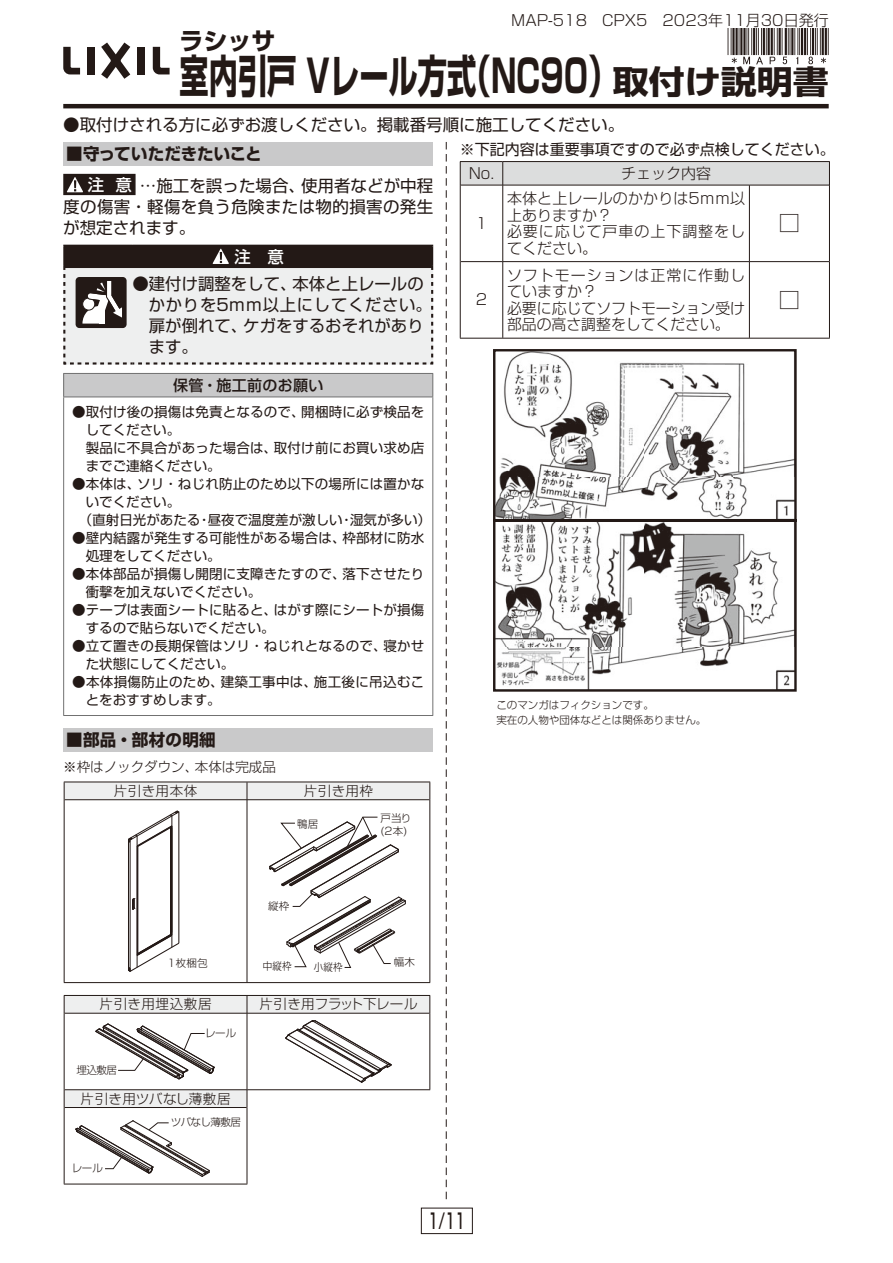
<style>
.page{position:relative;width:893px;height:1263px;background:#fff}
.page>*{position:absolute;margin:0;border:0;box-sizing:border-box;transform-origin:0 0}
.t1{font:45px "Shin Go Pro Bold 90 msp RKSJ H";color:#231916;scale:.65 1}
.t2{font:24px "Shin Go Pro Bold 90 msp RKSJ H";color:#231916}
.t3{font:21px "Shin Go Pro Medium 90 msp RKSJ H";color:#231916;scale:.64 1}
.t4{font:21px "Shin Go Pro Light 90 msp RKSJ H";color:#231916}
.t5{font:16.5px/21px "Shin Go Pro Regular 90 msp RKSJ H";letter-spacing:.005em;color:#231916;text-align:justify}
.t6{font:16.5px "Shin Go Pro Bold 90 msp RKSJ H";letter-spacing:-.01em;color:#231916}
.t7{font:16.5px "Shin Go Pro Bold 90 msp RKSJ H";letter-spacing:.01em;color:#231916}
.t8{font:16.5px "Shin Go Pro Medium 90 msp RKSJ H";color:#fff}
.t9{font:15px/16.5px "Shin Go Pro Light 90 msp RKSJ H";color:#231916}
.t10{font:15px "Shin Go Pro Regular 90 msp RKSJ H";color:#231916}
.t11{font:15px "Shin Go Pro Medium 90 msp RKSJ H";letter-spacing:.02em;color:#231916}
.t12{font:13.5px/18px "Shin Go Pro Regular 90 msp RKSJ H";letter-spacing:.015em;color:#231916}
.t13{font:13.5px/24px "Shin Go Pro Light 90 msp RKSJ H";color:#231916}
.t14{font:13.5px "Shin Go Pro Light 90 msp RKSJ H";letter-spacing:.02em;color:#231916}
.t15{font:13.5px "Shin Go Pro Light 90 msp RKSJ H";letter-spacing:-.005em;color:#231916}
.t16{font:13.5px "Shin Go Pro Light 90 msp RKSJ H";letter-spacing:.05em;color:#231916}
.t17{font:10.5px/12.6px "Shin Go Pro Light 90 msp RKSJ H";color:#231916}
.t18{font:10.5px "Shin Go Pro Light 90 msp RKSJ H";letter-spacing:-.05em;color:#231916}
.t19{font:10.5px "Shin Go Pro Light 90 msp RKSJ H";color:#231916;scale:.9 1}
.s1{font-size:32.4px}
</style>
<div class="page">
<hr style="left:63px;top:104px;width:766px;height:4px;background:#231916">
<svg style="left:728px;top:29px;width:101px;height:35px"></svg>
<svg style="left:63px;top:47px;width:17px;height:27px"></svg>
<svg style="left:153px;top:47px;width:17px;height:27px"></svg>
<div style="left:87px;top:47px;width:8px;height:27px;background:#231916"></div>
<div style="left:137px;top:47px;width:7px;height:27px;background:#231916"></div>
<svg style="left:101px;top:43px;width:29px;height:36px"></svg>
<svg style="left:446px;top:142px;width:1px;height:1057px"></svg>
<div style="left:64px;top:175px;width:71px;height:19px;background:#231916"></div>
<svg style="left:67px;top:177px;width:16px;height:15px"></svg>
<div style="left:63px;top:174px;width:73px;height:21px;border:1px solid #231916"></div>
<div style="left:63px;top:142px;width:370px;height:23px;background:#c9c9ca"></div>
<hr style="left:460px;top:161px;width:43px;height:1px;background:#231916">
<hr style="left:503px;top:161px;width:327px;height:1px;background:#231916">
<hr style="left:460px;top:185px;width:1px;height:77px;background:#231916">
<hr style="left:829px;top:185px;width:1px;height:77px;background:#231916">
<hr style="left:460px;top:262px;width:1px;height:76px;background:#231916">
<hr style="left:829px;top:262px;width:1px;height:76px;background:#231916">
<svg style="left:460px;top:162px;width:370px;height:23px;background:#d6d7d7"></svg>
<hr style="left:461px;top:185px;width:288px;height:1px;background:#231916">
<hr style="left:502px;top:185px;width:1px;height:76px;background:#231916">
<hr style="left:749px;top:185px;width:80px;height:1px;background:#231916">
<hr style="left:749px;top:185px;width:1px;height:76px;background:#231916">
<hr style="left:461px;top:261px;width:42px;height:1px;background:#231916">
<hr style="left:749px;top:261px;width:80px;height:1px;background:#231916">
<hr style="left:503px;top:261px;width:246px;height:1px;background:#231916">
<hr style="left:502px;top:262px;width:1px;height:76px;background:#231916">
<hr style="left:749px;top:262px;width:1px;height:76px;background:#231916">
<hr style="left:460px;top:338px;width:370px;height:1px;background:#231916">
<hr style="left:64px;top:800px;width:1px;height:182px;background:#231916">
<hr style="left:429px;top:800px;width:1px;height:182px;background:#231916">
<hr style="left:64px;top:982px;width:366px;height:1px;background:#231916">
<svg style="left:64px;top:782px;width:366px;height:18px;background:#dedede"></svg>
<hr style="left:247px;top:800px;width:1px;height:182px;background:#231916">
<svg style="left:128px;top:810px;width:52px;height:162px"></svg>
<svg style="left:269px;top:816px;width:137px;height:152px"></svg>
<div style="left:64px;top:995px;width:366px;height:18px;background:#eeefef"></div>
<div style="left:64px;top:1090px;width:183px;height:17px;background:#eeefef"></div>
<svg style="left:64px;top:996px;width:1px;height:17px"></svg>
<svg style="left:429px;top:996px;width:1px;height:17px"></svg>
<hr style="left:64px;top:1013px;width:1px;height:77px;background:#231916">
<hr style="left:429px;top:1013px;width:1px;height:76px;background:#231916">
<svg style="left:64px;top:1090px;width:1px;height:17px"></svg>
<svg style="left:247px;top:1090px;width:1px;height:17px"></svg>
<hr style="left:64px;top:1107px;width:1px;height:77px;background:#231916">
<hr style="left:247px;top:1107px;width:1px;height:77px;background:#231916">
<hr style="left:64px;top:1184px;width:183px;height:1px;background:#231916">
<hr style="left:65px;top:1013px;width:364px;height:1px;background:#231916">
<hr style="left:65px;top:1089px;width:182px;height:1px;background:#231916">
<hr style="left:65px;top:1107px;width:182px;height:1px;background:#231916">
<hr style="left:247px;top:1089px;width:183px;height:1px;background:#231916">
<svg style="left:247px;top:996px;width:1px;height:17px"></svg>
<hr style="left:247px;top:1013px;width:1px;height:76px;background:#231916">
<hr style="left:64px;top:995px;width:366px;height:1px;background:#231916">
<svg style="left:95px;top:1023px;width:120px;height:57px"></svg>
<svg style="left:285px;top:1020px;width:107px;height:63px"></svg>
<svg style="left:75px;top:1120px;width:135px;height:57px"></svg>
<div style="left:63px;top:728px;width:370px;height:23px;background:#c9c9ca"></div>
<div style="left:64px;top:373px;width:369px;height:24px;background:#c9c9ca"></div>
<hr style="left:63px;top:373px;width:370px;height:1px;background:#717171">
<svg style="left:63px;top:374px;width:1px;height:23px"></svg>
<svg style="left:432px;top:374px;width:1px;height:23px"></svg>
<hr style="left:63px;top:397px;width:370px;height:1px;background:#717171">
<hr style="left:63px;top:397px;width:1px;height:318px;background:#717171">
<hr style="left:432px;top:397px;width:1px;height:318px;background:#717171">
<hr style="left:63px;top:715px;width:370px;height:1px;background:#717171">
<hr style="left:63px;top:245px;width:69px;height:2px;background:#231916">
<hr style="left:132px;top:245px;width:301px;height:2px;background:#231916">
<svg style="left:63px;top:247px;width:371px;height:118px;background:#bfbdbd"></svg>
<svg style="left:493px;top:349px;width:304px;height:343px"></svg>
<div style="left:421px;top:1208px;width:52px;height:26px;border:1px solid #231916"></div>
<p class="t9" style="left:511px;top:14px;width:319px">MAP-518　CPX5　2023年11月30日発行</p>
<h1 class="t1" style="left:180px;top:60px;width:1000px">室内引戸 Vレール方式（NC90）<span class="s1">取付け説明書</span></h1>
<p class="t5" style="left:63px;top:117px;width:563px">● 取付けされる方に必ずお渡しください。掲載番号順に施工してください。</p>
<p class="t10" style="left:460px;top:144px;width:376px">※下記内容は重要事項ですので必ず点検してください。</p>
<p class="t5" style="left:63px;top:178px;width:371px;text-indent:77px">…施工を誤った場合、使用者などが中程度の傷害・軽傷を負う危険または物的損害の発生が想定されます。</p>
<h2 class="t2" style="left:180px;top:32px;width:97px">ラシッサ</h2>
<p class="t6" style="left:66px;top:147px;width:197px">■守っていただきたいこと</p>
<p class="t9" style="left:469px;top:167px;width:27px">No.</p>
<p class="t9" style="left:621px;top:167px;width:91px">チェック内容</p>
<p class="t9" style="left:476px;top:217px;width:13px">1</p>
<p class="t8" style="left:88px;top:178px;width:45px">注 意</p>
<p class="t9" style="left:507px;top:192px;width:240px">本体と上レールのかかりは5ｍｍ以上ありますか？<br>必要に応じて戸車の上下調整をしてください。</p>
<h3 class="t4" style="left:779px;top:216px;width:22px">□</h3>
<p class="t8" style="left:234px;top:250px;width:51px">注　意</p>
<p class="t5" style="left:149px;top:275px;width:284px;text-align:left;text-indent:-16px">●建付け調整をして、本体と上レールのかかりを5ｍｍ以上にしてください。扉が倒れて、ケガをするおそれがあります。</p>
<p class="t9" style="left:507px;top:269px;width:240px">ソフトモーションは正常に作動していますか？<br>必要に応じてソフトモーション受け部品の高さ調整をしてください。</p>
<h3 class="t4" style="left:779px;top:292px;width:22px">□</h3>
<p class="t9" style="left:476px;top:294px;width:13px">2</p>
<p class="t11" style="left:173px;top:380px;width:152px">保管・施工前のお願い</p>
<p class="t12" style="left:72px;top:405px;width:354px">●取付け後の損傷は免責となるので、開梱時に必ず検品を</p>
<p class="t12" style="left:86px;top:423px;width:96px">してください。</p>
<p class="t12" style="left:72px;top:441px;width:354px">　製品に不具合があった場合は、取付け前にお買い求め店</p>
<p class="t12" style="left:86px;top:459px;width:137px">までご連絡ください。</p>
<p class="t12" style="left:72px;top:477px;width:354px">●本体は、ソリ・ねじれ防止のため以下の場所には置かな</p>
<p class="t12" style="left:86px;top:495px;width:96px">いでください。</p>
<p class="t12" style="left:79px;top:513px;width:354px">（直射日光があたる・昼夜で温度差が激しい・湿気が多い）</p>
<p class="t12" style="left:86px;top:531px;width:340px;text-indent:-14px">●壁内結露が発生する可能性がある場合は、枠部材に防水処理をしてください。</p>
<p class="t12" style="left:86px;top:567px;width:340px;text-indent:-14px">●本体部品が損傷し開閉に支障きたすので、落下させたり衝撃を加えないでください。</p>
<p class="t12" style="left:86px;top:603px;width:340px;text-indent:-14px">●テープは表面シートに貼ると、はがす際にシートが損傷するので貼らないでください。</p>
<p class="t12" style="left:86px;top:639px;width:340px;text-indent:-14px">●立て置きの長期保管はソリ・ねじれとなるので、寝かせた状態にしてください。</p>
<p class="t12" style="left:86px;top:675px;width:340px;text-indent:-14px">●本体損傷防止のため、建築工事中は、施工後に吊込むことをおすすめします。</p>
<p class="t7" style="left:66px;top:734px;width:151px">■部品・部材の明細</p>
<p class="t13" style="left:114px;top:757px;width:164px;text-indent:-50px">※枠はノックダウン、本体は完成品片引き用本体</p>
<p class="t14" style="left:304px;top:786px;width:71px">片引き用枠</p>
<p class="t17" style="left:297px;top:819px;width:23px">鴨居</p>
<p class="t17" style="left:380px;top:813px;width:32px">戸当り(2本)</p>
<p class="t17" style="left:268px;top:901px;width:23px">縦枠</p>
<p class="t17" style="left:168px;top:958px;width:42px">1枚梱包</p>
<p class="t19" style="left:263px;top:962px;width:33px">中縦枠</p>
<p class="t19" style="left:314px;top:963px;width:33px">小縦枠</p>
<p class="t17" style="left:394px;top:957px;width:23px">幅木</p>
<p class="t16" style="left:100px;top:999px;width:113px">片引き用埋込敷居</p>
<p class="t15" style="left:259px;top:999px;width:160px">片引き用フラット下レール</p>
<p class="t17" style="left:205px;top:1029px;width:33px">レール</p>
<p class="t17" style="left:77px;top:1065px;width:42px">埋込敷居</p>
<p class="t14" style="left:81px;top:1093px;width:151px">片引き用ツバなし薄敷居</p>
<p class="t17" style="left:72px;top:1163px;width:33px">レール</p>
<p class="t18" style="left:171px;top:1118px;width:72px">ツバなし薄敷居</p>
<h3 class="t3" style="left:428px;top:1213px;width:60px">1/11</h3>
<p class="t17" style="left:496px;top:699px;width:211px;line-height:15px">このマンガはフィクションです。<br>実在の人物や団体などとは関係ありません。</p>
</div>
